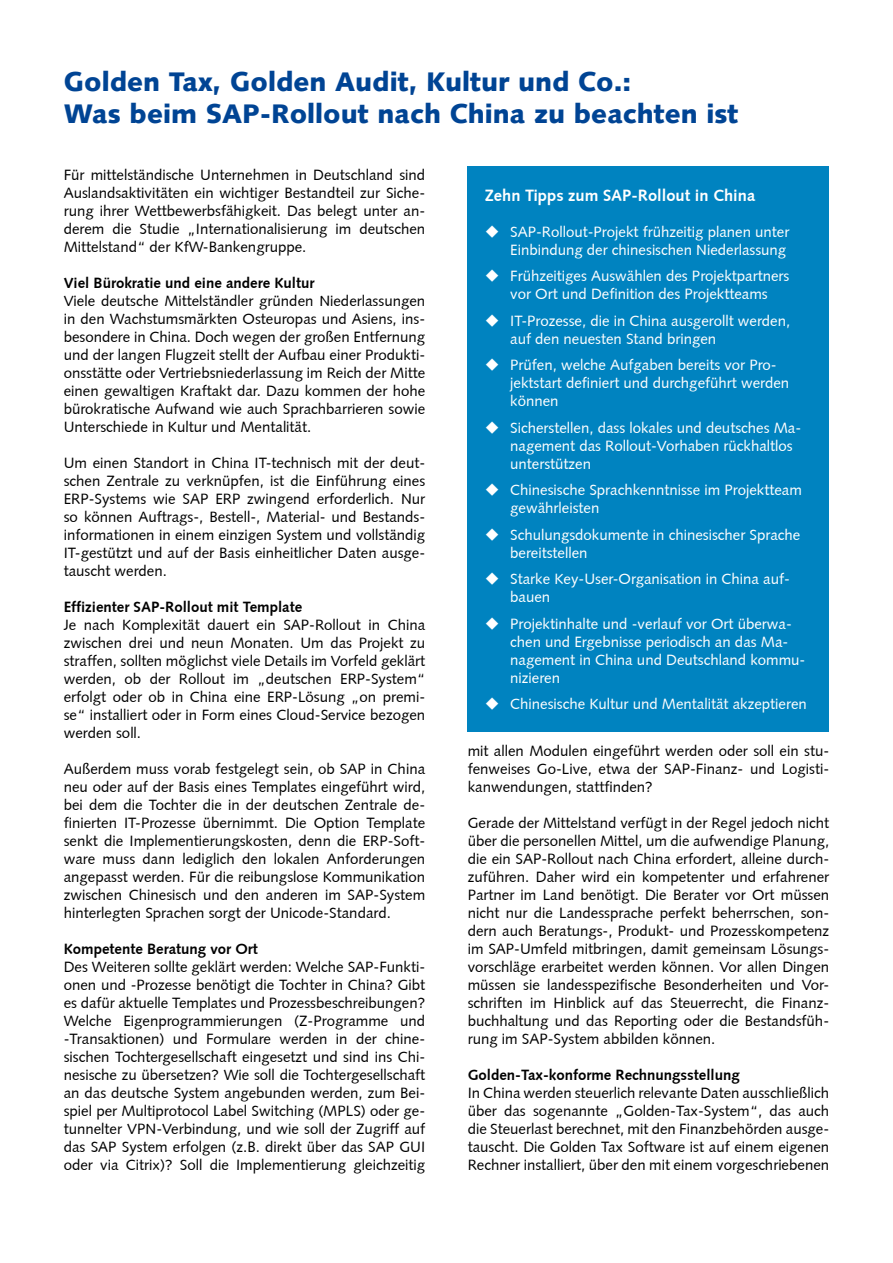
<style>
.page{position:relative;width:893px;height:1263px;background:#fff}
.page>*{position:absolute;margin:0;border:0;box-sizing:border-box;transform-origin:0 0}
.t1{font:900 27px/32.4px "Syntax";color:#004494}
.t2{font:700 16.5px "Syntax";color:#fff}
.t3{font:15px/18px "Syntax";color:#000;text-align:justify}
.t4{font:15px/18px "Syntax";color:#fff}
.t5{font:700 15px "Syntax";color:#000}
</style>
<div class="page">
<div style="left:468px;top:166px;width:361px;height:565px;background:#0083c0"></div>
<h1 class="t1" style="left:64px;top:65px;width:676px">Golden Tax, Golden Audit, Kultur und Co.:<br>Was beim SAP-Rollout nach China zu beachten ist</h1>
<p class="t3" style="left:64px;top:166px;width:363px">Für mittelständische Unternehmen in Deutschland sind Auslandsaktivitäten ein wichtiger Bestandteil zur Siche&shy;rung ihrer Wettbewerbsfähigkeit. Das belegt unter an&shy;derem die Studie „Internationalisierung im deutschen Mittelstand“ der KfW-Bankengruppe.</p>
<p class="t5" style="left:64px;top:274px;width:252px">Viel Bürokratie und eine andere Kultur</p>
<p class="t3" style="left:64px;top:292px;width:363px">Viele deutsche Mittelständler gründen Niederlassungen in den Wachstumsmärkten Osteuropas und Asiens, ins&shy;besondere in China. Doch wegen der großen Entfernung und der langen Flugzeit stellt der Aufbau einer Produkti&shy;onsstätte oder Vertriebsniederlassung im Reich der Mitte einen gewaltigen Kraftakt dar. Dazu kommen der hohe bürokratische Aufwand wie auch Sprachbarrieren sowie Unterschiede in Kultur und Mentalität.</p>
<p class="t3" style="left:64px;top:454px;width:363px">Um einen Standort in China IT-technisch mit der deut&shy;schen Zentrale zu verknüpfen, ist die Einführung eines ERP-Systems wie SAP ERP zwingend erforderlich. Nur so können Auftrags-, Bestell-, Material- und Bestands&shy;informationen in einem einzigen System und vollständig IT-gestützt und auf der Basis einheitlicher Daten ausge&shy;tauscht werden.</p>
<p class="t5" style="left:64px;top:598px;width:240px">Effizienter SAP-Rollout mit Template</p>
<p class="t3" style="left:64px;top:616px;width:363px">Je nach Komplexität dauert ein SAP-Rollout in China zwischen drei und neun Monaten. Um das Projekt zu straffen, sollten möglichst viele Details im Vorfeld geklärt werden, ob der Rollout im „deutschen ERP-System“ erfolgt oder ob in China eine ERP-Lösung „on premi&shy;se“ installiert oder in Form eines Cloud-Service bezogen werden soll.</p>
<p class="t3" style="left:64px;top:760px;width:363px">Außerdem muss vorab festgelegt sein, ob SAP in China neu oder auf der Basis eines Templates eingeführt wird, bei dem die Tochter die in der deutschen Zentrale de&shy;finierten IT-Prozesse übernimmt. Die Option Template senkt die Implementierungskosten, denn die ERP-Soft&shy;ware muss dann lediglich den lokalen Anforderungen angepasst werden. Für die reibungslose Kommunikation zwischen Chinesisch und den anderen im SAP-System hinterlegten Sprachen sorgt der Unicode-Standard.</p>
<p class="t5" style="left:64px;top:940px;width:196px">Kompetente Beratung vor Ort</p>
<p class="t3" style="left:64px;top:958px;width:363px">Des Weiteren sollte geklärt werden: Welche SAP-Funkti&shy;onen und -Prozesse benötigt die Tochter in China? Gibt es dafür aktuelle Templates und Prozessbeschreibungen?<br>Welche Eigenprogrammierungen (Z-Programme und -Transaktionen) und Formulare werden in der chine&shy;sischen Tochtergesellschaft eingesetzt und sind ins Chi&shy;nesische zu übersetzen? Wie soll die Tochtergesellschaft an das deutsche System angebunden werden, zum Bei&shy;spiel per Multiprotocol Label Switching (MPLS) oder ge&shy;tunnelter VPN-Verbindung, und wie soll der Zugriff auf das SAP System erfolgen (z.B. direkt über das SAP GUI oder via Citrix)? Soll die Implementierung gleichzeitig</p>
<p class="t2" style="left:485px;top:185px;width:272px">Zehn Tipps zum SAP-Rollout in China</p>
<p class="t4" style="left:485px;top:222px;width:306px;text-align:right">◆ SAP-Rollout-Projekt frühzeitig planen unter<br>Einbindung der chinesischen Niederlassung</p>
<p class="t4" style="left:485px;top:267px;width:306px;text-align:center">◆ Frühzeitiges Auswählen des Projektpartners vor Ort und Definition des Projektteams</p>
<p class="t4" style="left:510px;top:311px;width:281px;text-indent:-26px">◆ IT-Prozesse, die in China ausgerollt werden, auf den neuesten Stand bringen</p>
<p class="t4" style="left:510px;top:356px;width:280px;text-indent:-26px">◆ Prüfen, welche Aufgaben bereits vor Pro&shy;jektstart definiert und durchgeführt werden können</p>
<p class="t4" style="left:510px;top:418px;width:292px;text-indent:-26px">◆ Sicherstellen, dass lokales und deutsches Ma&shy;nagement das Rollout-Vorhaben rückhaltlos unterstützen</p>
<p class="t4" style="left:510px;top:481px;width:293px;text-indent:-26px">◆ Chinesische Sprachkenntnisse im Projektteam gewährleisten</p>
<p class="t4" style="left:510px;top:525px;width:292px;text-indent:-26px">◆ Schulungsdokumente in chinesischer Sprache bereitstellen</p>
<p class="t4" style="left:510px;top:570px;width:281px;text-indent:-26px">◆ Starke Key-User-Organisation in China auf&shy;bauen</p>
<p class="t4" style="left:510px;top:614px;width:297px;text-indent:-26px">◆ Projektinhalte und -verlauf vor Ort überwa&shy;chen und Ergebnisse periodisch an das Ma&shy;nagement in China und Deutschland kommu&shy;nizieren</p>
<p class="t4" style="left:485px;top:695px;width:324px">◆ Chinesische Kultur und Mentalität akzeptieren</p>
<p class="t3" style="left:468px;top:742px;width:363px">mit allen Modulen eingeführt werden oder soll ein stu&shy;fenweises Go-Live, etwa der SAP-Finanz- und Logisti&shy;kanwendungen, stattfinden?</p>
<p class="t3" style="left:468px;top:814px;width:363px">Gerade der Mittelstand verfügt in der Regel jedoch nicht über die personellen Mittel, um die aufwendige Planung, die ein SAP-Rollout nach China erfordert, alleine durch&shy;zuführen. Daher wird ein kompetenter und erfahrener Partner im Land benötigt. Die Berater vor Ort müssen nicht nur die Landessprache perfekt beherrschen, son&shy;dern auch Beratungs-, Produkt- und Prozesskompetenz im SAP-Umfeld mitbringen, damit gemeinsam Lösungs&shy;vorschläge erarbeitet werden können. Vor allen Dingen müssen sie landesspezifische Besonderheiten und Vor&shy;schriften im Hinblick auf das Steuerrecht, die Finanz&shy;buchhaltung und das Reporting oder die Bestandsfüh&shy;rung im SAP-System abbilden können.</p>
<p class="t5" style="left:468px;top:1066px;width:274px">Golden-Tax-konforme Rechnungsstellung</p>
<p class="t3" style="left:468px;top:1084px;width:363px">In China werden steuerlich relevante Daten ausschließlich über das sogenannte „Golden-Tax-System“, das auch die Steuerlast berechnet, mit den Finanzbehörden ausge&shy;tauscht. Die Golden Tax Software ist auf einem eigenen Rechner installiert, über den mit einem vorgeschriebenen</p>
</div>
